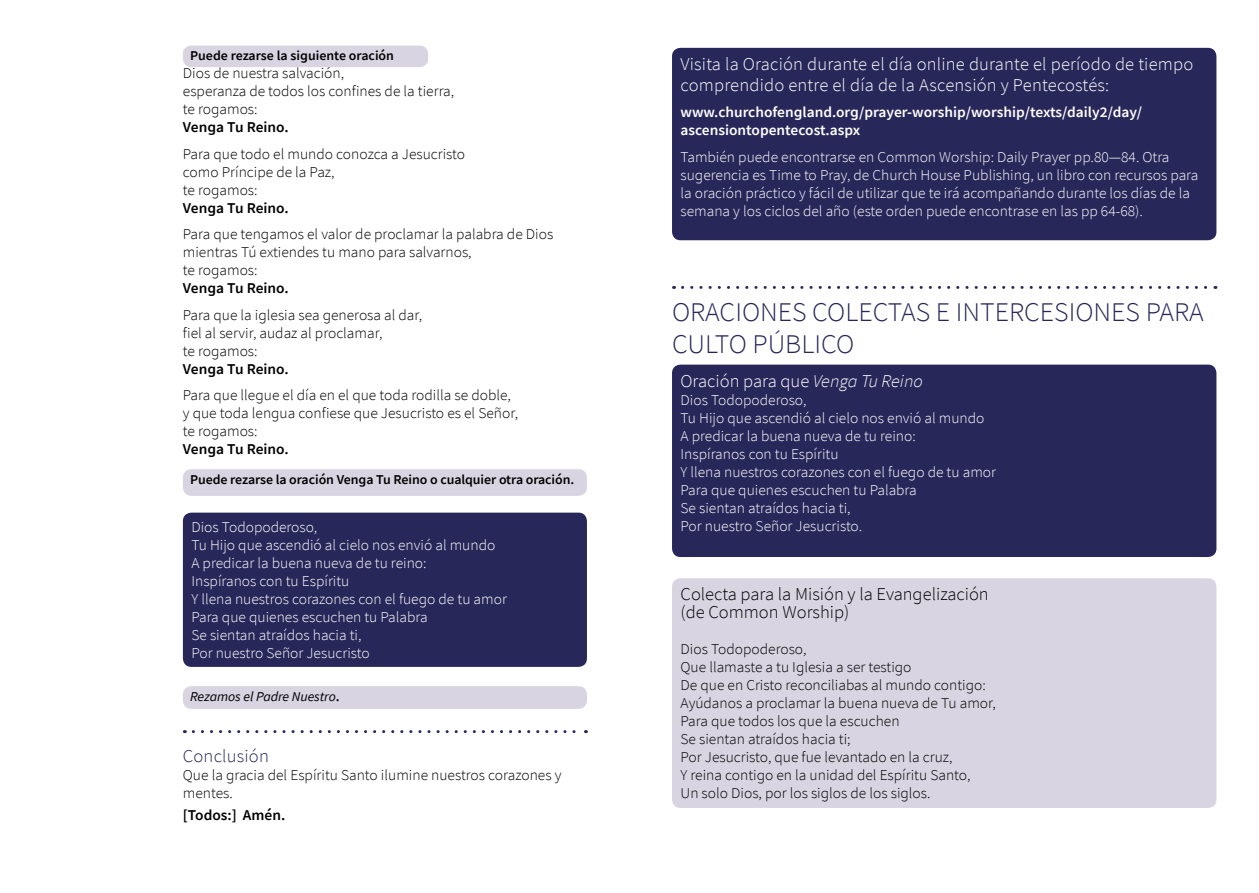
<style>
.page{position:relative;width:1259px;height:893px;background:#fff}
.page>*{position:absolute;margin:0;border:0;box-sizing:border-box;transform-origin:0 0}
.t1{font:300 27px/32.4px "Source Sans Pro";color:#28275a}
.t2{font:300 18px/21px "Source Sans Pro";letter-spacing:.01em;color:#fff}
.t3{font:300 18px/18px "Source Sans Pro";color:#000}
.t4{font:300 18px "Source Sans Pro";letter-spacing:.01em;color:#28275a}
.t5{font:300 15px/18px "Source Sans Pro";color:#000}
.t6{font:300 15px/18px "Source Sans Pro";color:#fff}
.t7{font:600 15px/18px "Source Sans Pro";color:#fff}
.t8{font:600 15px "Source Sans Pro";color:#000}
.t9{font:600 13.5px "Source Sans Pro";letter-spacing:-.005em;color:#000}
.t10{font:italic 13.5px "Source Sans Pro";letter-spacing:-.005em;color:#000}
.s1{font-weight:600;font-style:normal}
.s2{font-style:italic}
</style>
<div class="page">
<svg style="left:682px;top:286px;width:534px;height:3px"></svg>
<div style="left:672px;top:365px;width:544px;height:192px;background:#28275a;border-radius:9px"></div>
<div style="left:672px;top:578px;width:544px;height:230px;background:#d8d4e1;border-radius:9px"></div>
<div style="left:183px;top:469px;width:404px;height:27px;background:#d8d4e1;border-radius:9px"></div>
<div style="left:183px;top:513px;width:404px;height:154px;background:#28275a;border-radius:9px"></div>
<div style="left:183px;top:686px;width:404px;height:23px;background:#d8d4e1;border-radius:9px"></div>
<svg style="left:193px;top:730px;width:393px;height:3px"></svg>
<div style="left:672px;top:48px;width:544px;height:192px;background:#28275a;border-radius:9px"></div>
<div style="left:183px;top:46px;width:245px;height:21px;background:#d8d4e1;border-radius:9px"></div>
<p class="t9" style="left:190px;top:47px;width:205px">Puede rezarse la siguiente oración</p>
<p class="t5" style="left:183px;top:64px;width:273px">Dios de nuestra salvación,<br>esperanza de todos los confines de la tierra, te rogamos:</p>
<p class="t8" style="left:183px;top:118px;width:107px">Venga Tu Reino.</p>
<p class="t5" style="left:183px;top:145px;width:284px">Para que todo el mundo conozca a Jesucristo como Príncipe de la Paz,<br>te rogamos:</p>
<p class="t8" style="left:183px;top:198px;width:107px">Venga Tu Reino.</p>
<p class="t5" style="left:183px;top:225px;width:372px">Para que tengamos el valor de proclamar la palabra de Dios mientras Tú extiendes tu mano para salvarnos,<br>te rogamos:</p>
<p class="t8" style="left:183px;top:279px;width:107px">Venga Tu Reino.</p>
<p class="t5" style="left:183px;top:306px;width:241px">Para que la iglesia sea generosa al dar, fiel al servir, audaz al proclamar,<br>te rogamos:</p>
<p class="t8" style="left:183px;top:359px;width:107px">Venga Tu Reino.</p>
<p class="t5" style="left:183px;top:386px;width:337px">Para que llegue el día en el que toda rodilla se doble, y que toda lengua confiese que Jesucristo es el Señor, te rogamos:</p>
<p class="t8" style="left:183px;top:440px;width:107px">Venga Tu Reino.</p>
<p class="t9" style="left:190px;top:470px;width:386px">Puede rezarse la oración Venga Tu Reino o cualquier otra oración.</p>
<p class="t6" style="left:191px;top:518px;width:317px">Dios Todopoderoso,<br>Tu Hijo que ascendió al cielo nos envió al mundo A predicar la buena nueva de tu reino:<br>Inspíranos con tu Espíritu<br>Y llena nuestros corazones con el fuego de tu amor Para que quienes escuchen tu Palabra<br>Se sientan atraídos hacia ti,<br>Por nuestro Señor Jesucristo</p>
<p class="t10" style="left:190px;top:687px;width:151px">Rezamos el Padre Nuestro<span class="s1">.</span></p>
<p class="t4" style="left:183px;top:745px;width:87px">Conclusión</p>
<p class="t5" style="left:183px;top:766px;width:380px">Que la gracia del Espíritu Santo ilumine nuestros corazones y mentes.</p>
<p class="t8" style="left:183px;top:805px;width:104px">[Todos:] Amén.</p>
<p class="t2" style="left:680px;top:53px;width:514px">Visita la Oración durante el día online durante el período de tiempo comprendido entre el día de la Ascensión y Pentecostés:</p>
<p class="t7" style="left:680px;top:103px;width:463px">www.churchofengland.org/prayer-worship/worship/texts/daily2/day/ ascensiontopentecost.aspx</p>
<p class="t6" style="left:680px;top:148px;width:519px">También puede encontrarse en Common Worship: Daily Prayer pp.80—84. Otra sugerencia es Time to Pray, de Church House Publishing, un libro con recursos para la oración práctico y fácil de utilizar que te irá acompañando durante los días de la semana y los ciclos del año (este orden puede encontrase en las pp 64-68).</p>
<h1 class="t1" style="left:672px;top:296px;width:533px">ORACIONES COLECTAS E INTERCESIONES PARA<br>CULTO PÚBLICO</h1>
<p class="t2" style="left:680px;top:370px;width:244px">Oración para que <span class="s2">Venga Tu Reino</span></p>
<p class="t6" style="left:680px;top:391px;width:317px">Dios Todopoderoso,<br>Tu Hijo que ascendió al cielo nos envió al mundo A predicar la buena nueva de tu reino:<br>Inspíranos con tu Espíritu<br>Y llena nuestros corazones con el fuego de tu amor Para que quienes escuchen tu Palabra<br>Se sientan atraídos hacia ti,<br>Por nuestro Señor Jesucristo.</p>
<p class="t3" style="left:680px;top:585px;width:310px">Colecta para la Misión y la Evangelización (de Common Worship)</p>
<p class="t5" style="left:680px;top:640px;width:317px">Dios Todopoderoso,<br>Que llamaste a tu Iglesia a ser testigo<br>De que en Cristo reconciliabas al mundo contigo:<br>Ayúdanos a proclamar la buena nueva de Tu amor, Para que todos los que la escuchen<br>Se sientan atraídos hacia ti;<br>Por Jesucristo, que fue levantado en la cruz,<br>Y reina contigo en la unidad del Espíritu Santo,<br>Un solo Dios, por los siglos de los siglos.</p>
</div>
